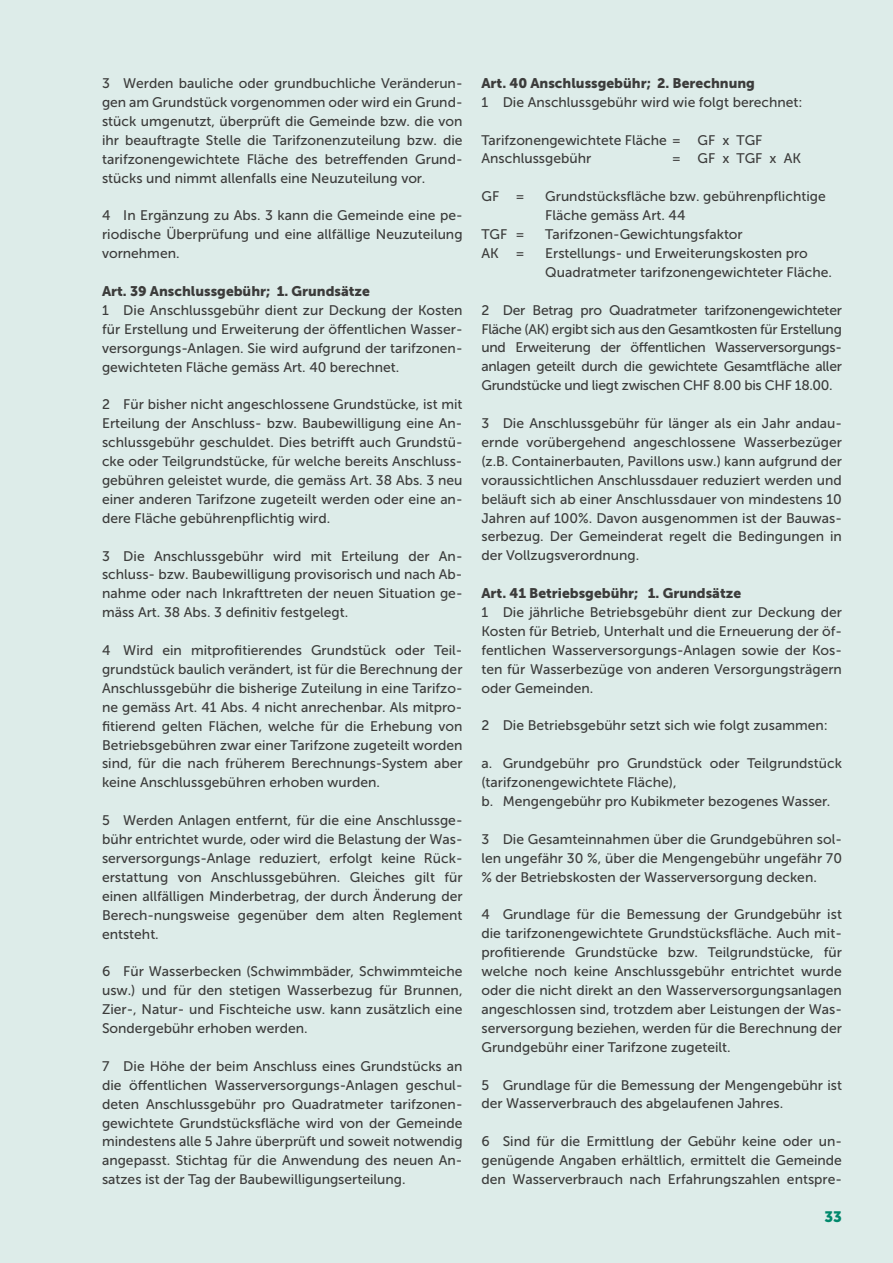
<style>
.page{position:relative;width:893px;height:1263px;background:#ddece9}
.page>*{position:absolute;margin:0;border:0;box-sizing:border-box;transform-origin:0 0}
.t1{font:15px "Museo Sans 900";color:#00886c}
.t2{font:13.8px/18.9px "Museo Sans 500";color:#3c3c3b;text-align:justify}
.t3{font:13.8px "Museo Sans 900";color:#3c3c3b}
</style>
<div class="page">
<p class="t2" style="left:102px;top:74px;width:362px">3 Werden bauliche oder grundbuchliche Veränderun&shy;gen am Grundstück vorgenommen oder wird ein Grund&shy;stück umgenutzt, überprüft die Gemeinde bzw. die von ihr beauftragte Stelle die Tarifzonenzuteilung bzw. die tarifzonengewichtete Fläche des betreffenden Grund&shy;stücks und nimmt allenfalls eine Neuzuteilung vor.</p>
<p class="t2" style="left:102px;top:206px;width:362px">4 In Ergänzung zu Abs. 3 kann die Gemeinde eine pe&shy;riodische Überprüfung und eine allfällige Neuzuteilung vornehmen.</p>
<p class="t3" style="left:102px;top:283px;width:269px">Art. 39 Anschlussgebühr; 1. Grundsätze</p>
<p class="t2" style="left:102px;top:301px;width:362px">1 Die Anschlussgebühr dient zur Deckung der Kosten für Erstellung und Erweiterung der öffentlichen Wasser&shy;versorgungs-Anlagen. Sie wird aufgrund der tarifzonen&shy;gewichteten Fläche gemäss Art. 40 berechnet.</p>
<p class="t2" style="left:102px;top:395px;width:362px">2 Für bisher nicht angeschlossene Grundstücke, ist mit Erteilung der Anschluss- bzw. Baubewilligung eine An&shy;schlussgebühr geschuldet. Dies betrifft auch Grundstü&shy;cke oder Teilgrundstücke, für welche bereits Anschluss&shy;gebühren geleistet wurde, die gemäss Art. 38 Abs. 3 neu einer anderen Tarifzone zugeteilt werden oder eine an&shy;dere Fläche gebührenpflichtig wird.</p>
<p class="t2" style="left:102px;top:546px;width:362px">3 Die Anschlussgebühr wird mit Erteilung der An&shy;schluss- bzw. Baubewilligung provisorisch und nach Ab&shy;nahme oder nach Inkrafttreten der neuen Situation ge&shy;mäss Art. 38 Abs. 3 definitiv festgelegt.</p>
<p class="t2" style="left:102px;top:641px;width:362px">4 Wird ein mitprofitierendes Grundstück oder Teil&shy;grundstück baulich verändert, ist für die Berechnung der Anschlussgebühr die bisherige Zuteilung in eine Tarifzo&shy;ne gemäss Art. 41 Abs. 4 nicht anrechenbar. Als mitpro&shy;fitierend gelten Flächen, welche für die Erhebung von Betriebsgebühren zwar einer Tarifzone zugeteilt worden sind, für die nach früherem Berechnungs-System aber keine Anschlussgebühren erhoben wurden.</p>
<p class="t2" style="left:102px;top:811px;width:362px">5 Werden Anlagen entfernt, für die eine Anschlussge&shy;bühr entrichtet wurde, oder wird die Belastung der Was&shy;serversorgungs-Anlage reduziert, erfolgt keine Rück&shy;erstattung von Anschlussgebühren. Gleiches gilt für einen allfälligen Minderbetrag, der durch Änderung der Berech-nungsweise gegenüber dem alten Reglement entsteht.</p>
<p class="t2" style="left:102px;top:962px;width:362px">6 Für Wasserbecken (Schwimmbäder, Schwimmteiche usw.) und für den stetigen Wasserbezug für Brunnen, Zier-, Natur- und Fischteiche usw. kann zusätzlich eine Sondergebühr erhoben werden.</p>
<p class="t2" style="left:102px;top:1057px;width:362px">7 Die Höhe der beim Anschluss eines Grundstücks an die öffentlichen Wasserversorgungs-Anlagen geschul&shy;deten Anschlussgebühr pro Quadratmeter tarifzonen&shy;gewichtete Grundstücksfläche wird von der Gemeinde mindestens alle 5 Jahre überprüft und soweit notwendig angepasst. Stichtag für die Anwendung des neuen An&shy;satzes ist der Tag der Baubewilligungserteilung.</p>
<p class="t3" style="left:481px;top:75px;width:275px">Art. 40 Anschlussgebühr; 2. Berechnung</p>
<p class="t2" style="left:481px;top:93px;width:323px">1 Die Anschlussgebühr wird wie folgt berechnet:</p>
<p class="t2" style="left:481px;top:130px;width:282px">Tarifzonengewichtete Fläche = GF x TGF<br>Anschlussgebühr</p>
<p class="t2" style="left:672px;top:149px;width:131px">= GF x TGF x AK</p>
<p class="t2" style="left:481px;top:187px;width:45px">GF =</p>
<p class="t2" style="left:545px;top:187px;width:282px">Grundstücksfläche bzw. gebührenpflichtige<br>Fläche gemäss Art. 44</p>
<p class="t2" style="left:481px;top:225px;width:45px">TGF =</p>
<p class="t2" style="left:545px;top:225px;width:199px">Tarifzonen-Gewichtungsfaktor</p>
<p class="t2" style="left:481px;top:244px;width:45px">AK =</p>
<p class="t2" style="left:545px;top:244px;width:288px">Erstellungs- und Erweiterungskosten pro<br>Quadratmeter tarifzonengewichteter Fläche.</p>
<p class="t2" style="left:481px;top:300px;width:362px">2 Der Betrag pro Quadratmeter tarifzonengewichteter Fläche (AK) ergibt sich aus den Gesamtkosten für Erstellung und Erweiterung der öffentlichen Wasserversorgungs&shy;anlagen geteilt durch die gewichtete Gesamtfläche aller Grundstücke und liegt zwischen CHF 8.00 bis CHF 18.00.</p>
<p class="t2" style="left:481px;top:414px;width:362px">3 Die Anschlussgebühr für länger als ein Jahr andau&shy;ernde vorübergehend angeschlossene Wasserbezüger (z.B. Containerbauten, Pavillons usw.) kann aufgrund der voraussichtlichen Anschlussdauer reduziert werden und beläuft sich ab einer Anschlussdauer von mindestens 10<br>Jahren auf 100%. Davon ausgenommen ist der Bauwas&shy;serbezug. Der Gemeinderat regelt die Bedingungen in der Vollzugsverordnung.</p>
<p class="t3" style="left:481px;top:585px;width:261px">Art. 41 Betriebsgebühr; 1. Grundsätze</p>
<p class="t2" style="left:481px;top:603px;width:362px">1 Die jährliche Betriebsgebühr dient zur Deckung der Kosten für Betrieb, Unterhalt und die Erneuerung der öf&shy;fentlichen Wasserversorgungs-Anlagen sowie der Kos&shy;ten für Wasserbezüge von anderen Versorgungsträgern oder Gemeinden.</p>
<p class="t2" style="left:481px;top:716px;width:348px">2 Die Betriebsgebühr setzt sich wie folgt zusammen:</p>
<p class="t2" style="left:481px;top:754px;width:362px;text-align:left">a. Grundgebühr pro Grundstück oder Teilgrundstück (tarifzonengewichtete Fläche),<br>b. Mengengebühr pro Kubikmeter bezogenes Wasser.</p>
<p class="t2" style="left:481px;top:830px;width:362px">3 Die Gesamteinnahmen über die Grundgebühren sol&shy;len ungefähr 30 %, über die Mengengebühr ungefähr 70 % der Betriebskosten der Wasserversorgung decken.</p>
<p class="t2" style="left:481px;top:905px;width:362px">4 Grundlage für die Bemessung der Grundgebühr ist die tarifzonengewichtete Grundstücksfläche. Auch mit&shy;profitierende Grundstücke bzw. Teilgrundstücke, für welche noch keine Anschlussgebühr entrichtet wurde oder die nicht direkt an den Wasserversorgungsanlagen angeschlossen sind, trotzdem aber Leistungen der Was&shy;serversorgung beziehen, werden für die Berechnung der Grundgebühr einer Tarifzone zugeteilt.</p>
<p class="t2" style="left:481px;top:1075px;width:362px">5 Grundlage für die Bemessung der Mengengebühr ist der Wasserverbrauch des abgelaufenen Jahres.</p>
<p class="t2" style="left:481px;top:1132px;width:362px">6 Sind für die Ermittlung der Gebühr keine oder un&shy;genügende Angaben erhältlich, ermittelt die Gemeinde den Wasserverbrauch nach Erfahrungszahlen entspre-</p>
<p class="t1" style="left:824px;top:1208px;width:19px">33</p>
</div>
